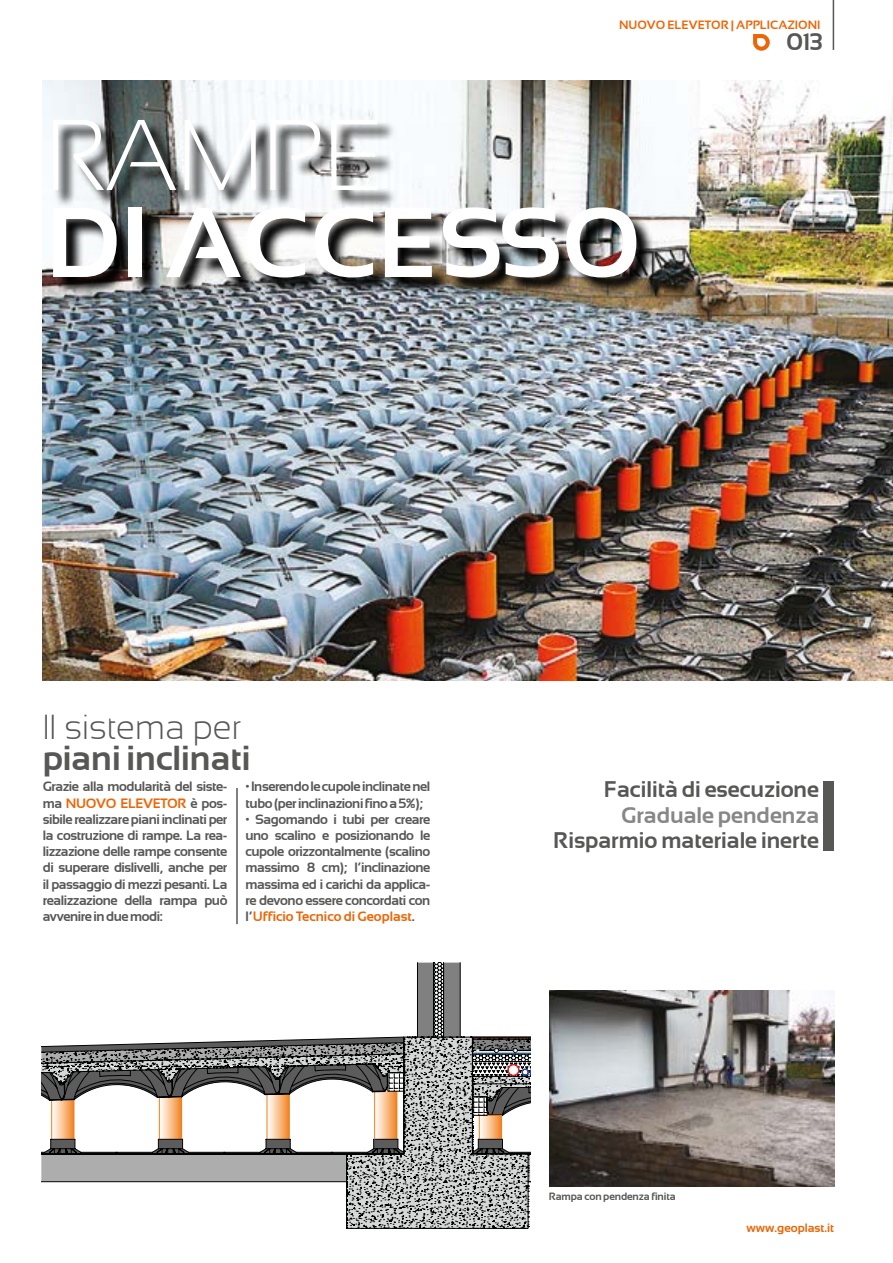
<style>
.page{position:relative;width:893px;height:1263px;background:#fff}
.page>*{position:absolute;margin:0;border:0;box-sizing:border-box;transform-origin:0 0}
.t1{font:300 100.35px "Sansation";color:#fff}
.t2{font:700 99px "Sansation";letter-spacing:-.005em;color:#fff}
.t3{font:700 34.5px "Sansation";color:#575756}
.t4{font:300 34.5px "Sansation";color:#575756}
.t5{font:700 24px "Sansation";color:#575756}
.t6{font:700 22.5px "Sansation";color:#575756}
.t7{font:700 22.5px "Sansation";color:#878787}
.t8{font:700 13.5px/16.2px "Sansation";letter-spacing:-.03em;color:#575756;text-align:justify}
.t9{font:700 12px "Sansation";color:#ec6608}
.t10{font:700 10.5px "Sansation";letter-spacing:-.01em;color:#575756}
.s1{color:#ec6608}
</style>
<div class="page">
<div style="left:823px;top:781px;width:10px;height:70px;background:#575756"></div>
<img style="left:43px;top:81px;width:850px;height:599px">
<svg style="left:54px;top:122px;width:600px;height:173px"></svg>
<hr style="left:236px;top:788px;width:2px;height:136px;background:#575756">
<svg style="left:41px;top:962px;width:489px;height:267px"></svg>
<img style="left:549px;top:991px;width:285px;height:195px">
<hr style="left:833px;top:0;width:1px;height:50px;background:#575756">
<svg style="left:753px;top:34px;width:17px;height:17px"></svg>
<p class="t9" style="left:619px;top:18px;width:203px">NUOVO ELEVETOR | APPLICAZIONI</p>
<h1 class="t1" style="left:46px;top:100px;width:340px">RAMPE</h1>
<h2 class="t2" style="left:46px;top:186px;width:597px">DI ACCESSO</h2>
<h3 class="t5" style="left:786px;top:28px;width:38px">013</h3>
<h3 class="t4" style="left:43px;top:708px;width:200px">Il sistema per</h3>
<h3 class="t3" style="left:43px;top:739px;width:209px">piani inclinati</h3>
<p class="t8" style="left:43px;top:779px;width:186px">Grazie alla modularità del siste&shy;ma <span class="s1">NUOVO ELEVETOR</span> è pos&shy;sibile realizzare piani inclinati per la costruzione di rampe. La rea&shy;lizzazione delle rampe consente di superare dislivelli, anche per il passaggio di mezzi pesanti. La realizzazione della rampa può avvenire in due modi:</p>
<p class="t8" style="left:246px;top:779px;width:186px">• Inserendo le cupole inclinate nel tubo (per inclinazioni fino a 5%);</p>
<p class="t8" style="left:246px;top:811px;width:186px">• Sagomando i tubi per creare uno scalino e posizionando le cupole orizzontalmente (scalino massimo 8 cm); l’inclinazione massima ed i carichi da applica&shy;re devono essere concordati con l’<span class="s1">Ufficio Tecnico di Geoplast</span>.</p>
<h3 class="t6" style="left:604px;top:777px;width:217px">Facilità di esecuzione</h3>
<h3 class="t7" style="left:621px;top:802px;width:200px">Graduale pendenza</h3>
<h3 class="t6" style="left:553px;top:827px;width:267px">Risparmio materiale inerte</h3>
<p class="t10" style="left:549px;top:1190px;width:128px">Rampa con pendenza finita</p>
<p class="t9" style="left:746px;top:1221px;width:89px">www.geoplast.it</p>
</div>
